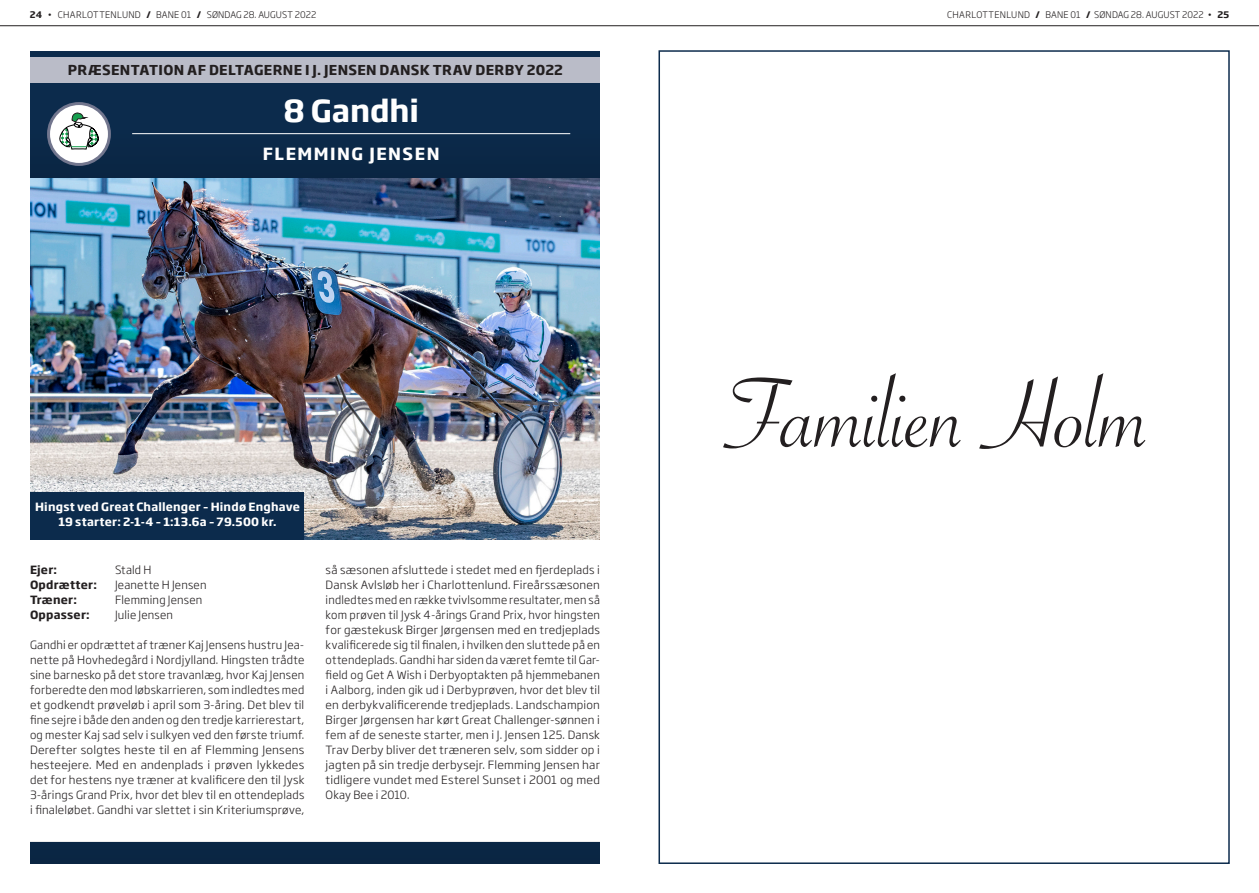
<style>
.page{position:relative;width:1259px;height:893px;background:#fff}
.page>*{position:absolute;margin:0;border:0;box-sizing:border-box;transform-origin:0 0}
.Tips_brødtekst{font:106.5px "Savoye Let Plain";letter-spacing:-.015em;color:#231f20}
.Tips_brødtekst-2{font:700 30px "Soho Gothic Pro";letter-spacing:-.005em;color:#fff}
.Rubrik{font:700 16.65px "Soho Gothic Pro";letter-spacing:.09em;color:#fff}
.Tips_brødtekst-3{font:700 13.5px "Soho Gothic Pro";letter-spacing:.025em;color:#231f20}
.Tips_brødtekst-4{font:300 11.25px/15px "Soho Gothic Pro";letter-spacing:.015em;color:#231f20;text-align:justify}
.Tips_brødtekst-5{font:700 11.25px "Soho Gothic Pro";letter-spacing:.02em;color:#fff}
.Tips_brødtekst-6{font:700 11.25px "Soho Gothic Pro";letter-spacing:.02em;color:#231f20}
.t1{font:300 9px "Soho Gothic Pro";letter-spacing:.015em;color:#231f20}
.s1{font-weight:700}
</style>
<div class="page">
<div style="left:30px;top:51px;width:570px;height:127px;background:#0c2b4c"></div>
<div style="left:30px;top:126px;width:570px;height:52px;background:#0b2847"></div>
<div style="left:30px;top:842px;width:570px;height:21px;background:#0a2644"></div>
<hr style="left:132px;top:133px;width:438px;height:1px;background:#fff">
<img style="left:30px;top:178px;width:570px;height:362px">
<div style="left:49px;top:104px;width:60px;height:60px;background:#fff;border-radius:50%"></div>
<svg style="left:59px;top:113px;width:40px;height:36px"></svg>
<div style="left:47px;top:102px;width:64px;height:64px;border:3px solid #72768e;border-radius:50%"></div>
<div style="left:31px;top:492px;width:273px;height:48px;background:#0c2b4c"></div>
<div style="left:30px;top:57px;width:570px;height:26px;background:#babcc8"></div>
<hr style="left:0;top:25px;width:1259px;height:1px;background:#231f20">
<p class="t1" style="left:30px;top:7px;width:288px"><span class="s1">24</span> • CHARLOTTENLUND <span class="s1">/</span> BANE 01 <span class="s1">/</span> SØNDAG 28. AUGUST 2022</p>
<p class="t1" style="left:947px;top:7px;width:283px">CHARLOTTENLUND <span class="s1">/</span> BANE 01 <span class="s1">/</span> SØNDAG 28. AUGUST 2022 • <span class="s1">25</span></p>
<p class="Tips_brødtekst-3" style="left:68px;top:59px;width:497px">PRÆSENTATION AF DELTAGERNE I J. JENSEN DANSK TRAV DERBY 2022</p>
<p class="Tips_brødtekst-2" style="left:283px;top:87px;width:137px">8 Gandhi</p>
<p class="Rubrik" style="left:263px;top:141px;width:178px">FLEMMING JENSEN</p>
<p class="Tips_brødtekst-5" style="left:35px;top:498px;width:266px">Hingst ved Great Challenger – Hindø Enghave</p>
<p class="Tips_brødtekst-5" style="left:58px;top:513px;width:220px">19 starter: 2-1-4 – 1:13.6a – 79.500 kr.</p>
<p class="Tips_brødtekst-6" style="left:30px;top:561px;width:29px">Ejer:</p>
<p class="Tips_brødtekst-4" style="left:115px;top:562px;width:38px">Stald H</p>
<p class="Tips_brødtekst-6" style="left:30px;top:576px;width:68px">Opdrætter:</p>
<p class="Tips_brødtekst-4" style="left:115px;top:577px;width:93px">Jeanette H Jensen</p>
<p class="Tips_brødtekst-6" style="left:30px;top:591px;width:48px">Træner:</p>
<p class="Tips_brødtekst-4" style="left:115px;top:592px;width:89px">Flemming Jensen</p>
<p class="Tips_brødtekst-6" style="left:30px;top:606px;width:61px">Oppasser:</p>
<p class="Tips_brødtekst-4" style="left:115px;top:607px;width:59px">Julie Jensen</p>
<p class="Tips_brødtekst-4" style="left:30px;top:637px;width:276px">Gandhi er opdrættet af træner Kaj Jensens hustru Jea&shy;nette på Hovhedegård i Nordjylland. Hingsten trådte sine barnesko på det store travanlæg, hvor Kaj Jensen forberedte den mod løbskarrieren, som indledtes med et godkendt prøveløb i april som 3-åring. Det blev til fine sejre i både den anden og den tredje karrierestart, og mester Kaj sad selv i sulkyen ved den første triumf.<br>Derefter solgtes heste til en af Flemming Jensens hesteejere. Med en andenplads i prøven lykkedes det for hestens nye træner at kvalificere den til Jysk 3-årings Grand Prix, hvor det blev til en ottendeplads i finaleløbet. Gandhi var slettet i sin Kriteriumsprøve,</p>
<p class="Tips_brødtekst-4" style="left:326px;top:562px;width:276px">så sæsonen afsluttede i stedet med en fjerdeplads i Dansk Avlsløb her i Charlottenlund. Fireårssæsonen indledtes med en række tvivlsomme resultater, men så kom prøven til Jysk 4-årings Grand Prix, hvor hingsten for gæstekusk Birger Jørgensen med en tredjeplads kvalificerede sig til finalen, i hvilken den sluttede på en ottendeplads. Gandhi har siden da været femte til Gar&shy;field og Get A Wish i Derbyoptakten på hjemmebanen i Aalborg, inden gik ud i Derbyprøven, hvor det blev til en derbykvalificerende tredjeplads. Landschampion Birger Jørgensen har kørt Great Challenger-sønnen i fem af de seneste starter, men i J. Jensen 125. Dansk Trav Derby bliver det træneren selv, som sidder op i jagten på sin tredje derbysejr. Flemming Jensen har tidligere vundet med Esterel Sunset i 2001 og med Okay Bee i 2010.</p>
<p class="Tips_brødtekst" style="left:727px;top:344px;width:424px">Familien Holm</p>
</div>
